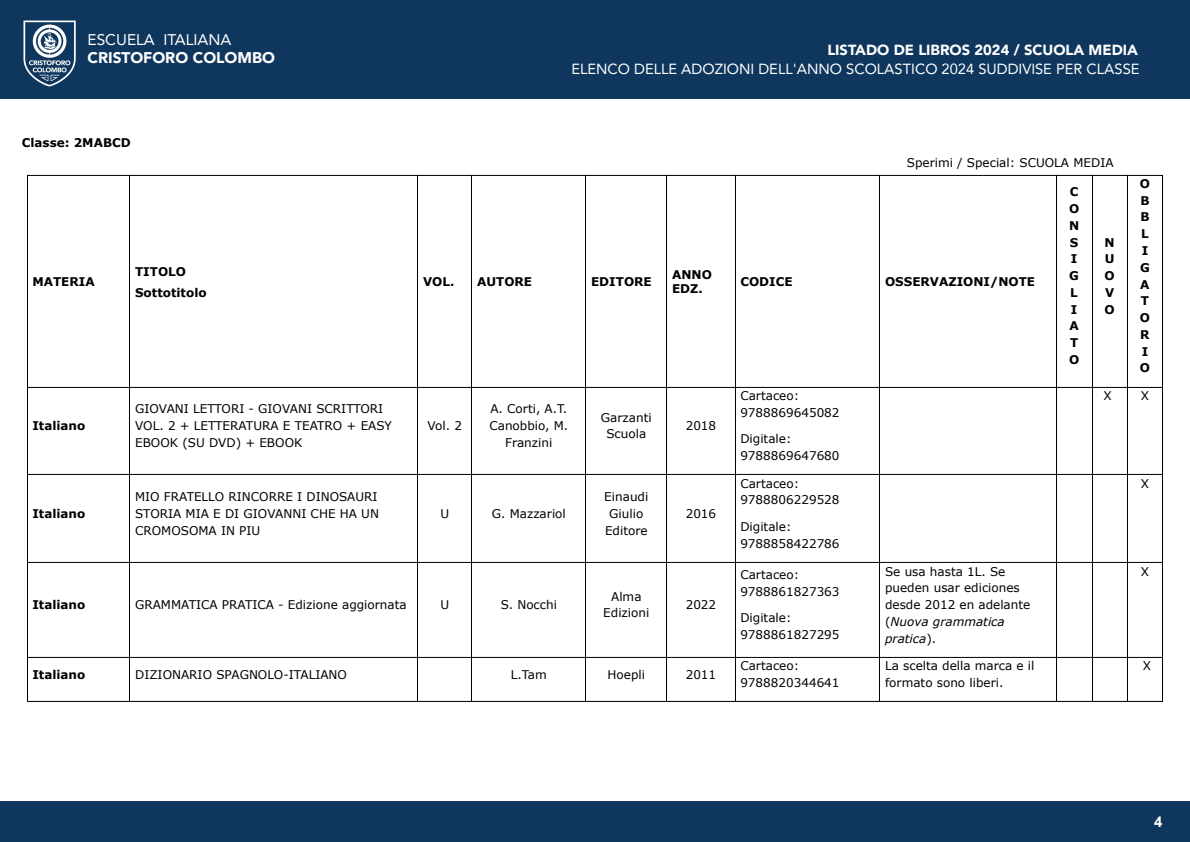
<style>
.page{position:relative;width:1190px;height:842px;background:#fff}
.page>*{position:absolute;margin:0;border:0;box-sizing:border-box;transform-origin:0 0}
.t1{font:900 15.5px "Avenir";color:#fff}
.t2{font:15.5px "Avenir";color:#fff}
.t3{font:700 15px "Arial";color:#fff}
.t4{font:14.7px "Avenir";color:#fff}
.t5{font:900 14.7px "Avenir";color:#fff}
.t6{font:12px/16.8px "Verdana";color:#000001}
.t7{font:700 12px/16.8px "Verdana";color:#000001}
.s1{font-style:italic}
</style>
<div class="page">
<div style="left:0;top:0;width:1190px;height:98px;background:#0f365c"></div>
<div style="left:0;top:801px;width:1190px;height:41px;background:#0f365c"></div>
<img style="left:23px;top:20px;width:53px;height:67px">
<hr style="left:27px;top:175px;width:1px;height:527px;background:#000001">
<hr style="left:129px;top:175px;width:1px;height:527px;background:#000001">
<hr style="left:417px;top:175px;width:1px;height:527px;background:#000001">
<hr style="left:471px;top:175px;width:1px;height:527px;background:#000001">
<hr style="left:585px;top:175px;width:1px;height:527px;background:#000001">
<hr style="left:666px;top:175px;width:1px;height:527px;background:#000001">
<hr style="left:735px;top:175px;width:1px;height:527px;background:#000001">
<hr style="left:879px;top:175px;width:1px;height:527px;background:#000001">
<hr style="left:1056px;top:175px;width:1px;height:527px;background:#000001">
<hr style="left:1092px;top:175px;width:1px;height:527px;background:#000001">
<hr style="left:1127px;top:175px;width:1px;height:527px;background:#000001">
<hr style="left:1162px;top:175px;width:1px;height:527px;background:#000001">
<hr style="left:27px;top:175px;width:1136px;height:1px;background:#000001">
<hr style="left:27px;top:387px;width:1136px;height:1px;background:#000001">
<hr style="left:27px;top:474px;width:1136px;height:1px;background:#000001">
<hr style="left:27px;top:562px;width:1136px;height:1px;background:#000001">
<hr style="left:27px;top:657px;width:1136px;height:1px;background:#000001">
<hr style="left:27px;top:701px;width:1136px;height:1px;background:#000001">
<p class="t2" style="left:87px;top:27px;width:145px">ESCUELA ITALIANA</p>
<p class="t1" style="left:87px;top:45px;width:189px">CRISTOFORO COLOMBO</p>
<p class="t7" style="left:22px;top:135px;width:110px">Classe: 2MABCD</p>
<p class="t5" style="left:827px;top:37px;width:312px">LISTADO DE LIBROS 2024 / SCUOLA MEDIA</p>
<p class="t4" style="left:571px;top:57px;width:570px">ELENCO DELLE ADOZIONI DELL'ANNO SCOLASTICO 2024 SUDDIVISE PER CLASSE</p>
<p class="t6" style="left:907px;top:155px;width:208px">Sperimi / Special: SCUOLA MEDIA</p>
<p class="t7" style="left:32px;top:274px;width:64px">MATERIA</p>
<p class="t7" style="left:135px;top:261px;width:73px;line-height:20.7px">TITOLO<br>Sottotitolo</p>
<p class="t7" style="left:423px;top:274px;width:33px">VOL.</p>
<p class="t7" style="left:477px;top:274px;width:57px">AUTORE</p>
<p class="t7" style="left:591px;top:274px;width:62px">EDITORE</p>
<p class="t7" style="left:672px;top:267px;width:41px;line-height:14.6px">ANNO<br>EDZ.</p>
<p class="t7" style="left:740px;top:274px;width:54px">CODICE</p>
<p class="t7" style="left:885px;top:274px;width:152px">OSSERVAZIONI/NOTE</p>
<p class="t7" style="left:32px;top:417px;width:55px">Italiano</p>
<p class="t7" style="left:32px;top:505px;width:55px">Italiano</p>
<p class="t6" style="left:135px;top:401px;width:258px">GIOVANI LETTORI - GIOVANI SCRITTORI<br>VOL. 2 + LETTERATURA E TEATRO + EASY<br>EBOOK (SU DVD) + EBOOK</p>
<p class="t6" style="left:135px;top:489px;width:245px;text-align:justify">MIO FRATELLO RINCORRE I DINOSAURI STORIA MIA E DI GIOVANNI CHE HA UN CROMOSOMA IN PIU</p>
<p class="t6" style="left:428px;top:417px;width:36px">Vol. 2</p>
<p class="t6" style="left:489px;top:401px;width:80px;text-align:center">A. Corti, A.T.<br>Canobbio, M.<br>Franzini</p>
<p class="t6" style="left:601px;top:409px;width:52px;text-align:center">Garzanti<br>Scuola</p>
<p class="t6" style="left:686px;top:417px;width:32px">2018</p>
<p class="t6" style="left:440px;top:505px;width:10px">U</p>
<p class="t6" style="left:492px;top:505px;width:76px">G. Mazzariol</p>
<p class="t6" style="left:604px;top:489px;width:46px;text-align:center">Einaudi<br>Giulio<br>Editore</p>
<p class="t6" style="left:686px;top:505px;width:32px">2016</p>
<p class="t6" style="left:740px;top:387px;width:101px">Cartaceo:<br>9788869645082</p>
<p class="t6" style="left:740px;top:431px;width:101px">Digitale:<br>9788869647680</p>
<p class="t6" style="left:740px;top:475px;width:101px">Cartaceo:<br>9788806229528</p>
<p class="t6" style="left:740px;top:519px;width:101px">Digitale:<br>9788858422786</p>
<p class="t7" style="left:1069px;top:184px;width:12px">C<br>O<br>N<br>S<br>I<br>G<br>L<br>I<br>A<br>T<br>O</p>
<p class="t7" style="left:1105px;top:234px;width:12px;text-align:justify">N U O V O</p>
<p class="t7" style="left:1140px;top:175px;width:12px">O<br>B<br>B<br>L<br>I<br>G<br>A<br>T<br>O<br>R<br>I<br>O</p>
<p class="t6" style="left:1104px;top:387px;width:10px">X</p>
<p class="t6" style="left:1141px;top:387px;width:10px">X</p>
<p class="t6" style="left:1141px;top:475px;width:10px">X</p>
<p class="t7" style="left:32px;top:596px;width:55px">Italiano</p>
<p class="t6" style="left:135px;top:597px;width:273px">GRAMMATICA PRATICA - Edizione aggiornata</p>
<p class="t6" style="left:440px;top:597px;width:10px">U</p>
<p class="t6" style="left:501px;top:597px;width:58px">S. Nocchi</p>
<p class="t6" style="left:603px;top:588px;width:48px;text-align:center">Alma<br>Edizioni</p>
<p class="t6" style="left:686px;top:597px;width:32px">2022</p>
<p class="t6" style="left:740px;top:566px;width:101px">Cartaceo:<br>9788861827363</p>
<p class="t6" style="left:740px;top:610px;width:101px">Digitale:<br>9788861827295</p>
<p class="t6" style="left:885px;top:563px;width:147px">Se usa hasta 1L. Se pueden usar ediciones desde 2012 en adelante (<span class="s1">Nuova grammatica pratica</span>).</p>
<p class="t6" style="left:1141px;top:563px;width:10px">X</p>
<p class="t7" style="left:32px;top:666px;width:55px">Italiano</p>
<p class="t6" style="left:135px;top:666px;width:213px">DIZIONARIO SPAGNOLO-ITALIANO</p>
<p class="t6" style="left:511px;top:666px;width:37px">L.Tam</p>
<p class="t6" style="left:608px;top:666px;width:39px">Hoepli</p>
<p class="t6" style="left:686px;top:666px;width:32px">2011</p>
<p class="t6" style="left:740px;top:658px;width:101px">Cartaceo:<br>9788820344641</p>
<p class="t6" style="left:885px;top:658px;width:151px">La scelta della marca e il formato sono liberi.</p>
<p class="t6" style="left:1143px;top:658px;width:10px">X</p>
<p class="t3" style="left:1154px;top:812px;width:10px">4</p>
</div>
